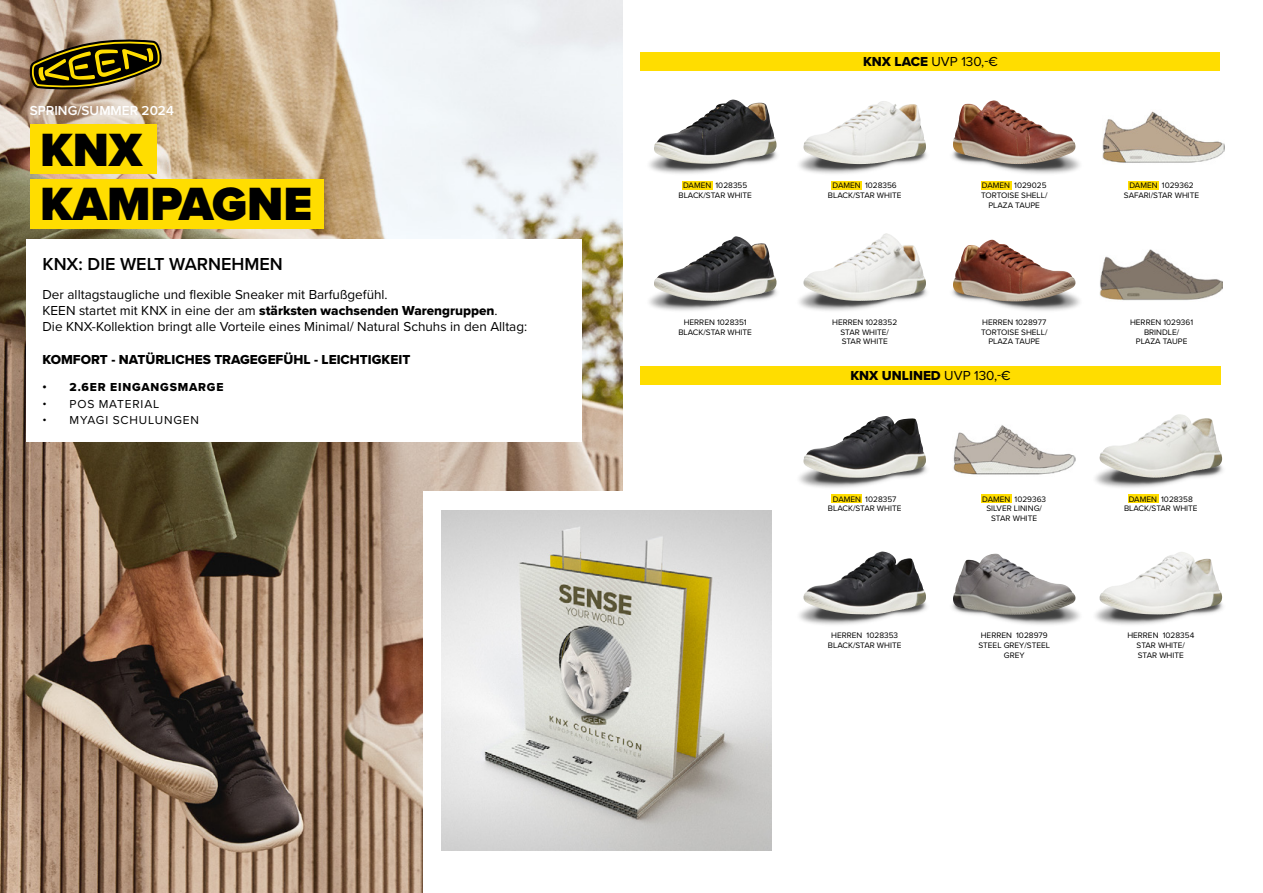
<style>
.page{position:relative;width:1263px;height:893px;background:#fff}
.page>*{position:absolute;margin:0;border:0;box-sizing:border-box;transform-origin:0 0}
.t1{font:900 48.3px/54px "Proxima Nova";color:#000}
.t2{font:600 18px "Proxima Nova";color:#000}
.t3{font:13.5px "Proxima Nova";color:#000}
.t4{font:13.5px "Proxima Nova Extrabld";color:#000}
.t5{font:600 13.5px "Proxima Nova";color:#fff}
.t6{font:12px "Proxima Nova";letter-spacing:.07em;color:#000}
.t7{font:12px "Proxima Nova Extrabld";letter-spacing:.065em;color:#000}
.t8{font:8.25px/9.9px "Proxima Nova";color:#000;text-align:center}
.s1{font-family:"Proxima Nova"}
.s2{font-family:"Proxima Nova Extrabld"}
</style>
<div class="page">
<img style="left:0;top:0;width:622px;height:893px">
<svg style="left:30px;top:39px;width:132px;height:51px;background:#6a5a20"></svg>
<div style="left:27px;top:240px;width:555px;height:202px;background:#fff"></div>
<div style="left:30px;top:179px;width:293px;height:50px;background:#fd0"></div>
<div style="left:30px;top:124px;width:126px;height:50px;background:#fd0"></div>
<div style="left:640px;top:52px;width:580px;height:19px;background:#fd0"></div>
<img style="left:649px;top:239px;width:431px;height:72px">
<img style="left:654px;top:236px;width:96px;height:65px">
<img style="left:803px;top:233px;width:123px;height:68px">
<div style="left:423px;top:491px;width:381px;height:402px;background:#fff"></div>
<div style="left:640px;top:366px;width:580px;height:19px;background:#fd0"></div>
<img style="left:799px;top:551px;width:281px;height:74px">
<img style="left:803px;top:552px;width:123px;height:62px">
<img style="left:1095px;top:596px;width:128px;height:29px">
<img style="left:1099px;top:552px;width:123px;height:62px">
<img style="left:1099px;top:250px;width:123px;height:51px">
<img style="left:649px;top:99px;width:431px;height:75px">
<img style="left:953px;top:100px;width:122px;height:64px">
<img style="left:654px;top:100px;width:82px;height:64px">
<img style="left:803px;top:101px;width:123px;height:63px">
<img style="left:799px;top:418px;width:128px;height:77px">
<img style="left:803px;top:416px;width:110px;height:62px">
<img style="left:1095px;top:458px;width:128px;height:37px">
<img style="left:1099px;top:414px;width:123px;height:64px">
<img style="left:1102px;top:111px;width:123px;height:52px">
<img style="left:953px;top:240px;width:111px;height:61px">
<img style="left:953px;top:425px;width:122px;height:50px">
<img style="left:953px;top:554px;width:122px;height:61px">
<div style="left:682px;top:181px;width:30px;height:8px;background:#fd0"></div>
<div style="left:832px;top:494px;width:30px;height:9px;background:#fd0"></div>
<div style="left:981px;top:494px;width:30px;height:9px;background:#fd0"></div>
<div style="left:1128px;top:494px;width:30px;height:9px;background:#fd0"></div>
<div style="left:831px;top:181px;width:31px;height:8px;background:#fd0"></div>
<div style="left:981px;top:181px;width:30px;height:8px;background:#fd0"></div>
<div style="left:1128px;top:181px;width:31px;height:8px;background:#fd0"></div>
<img style="left:441px;top:510px;width:331px;height:340px">
<h3 class="t5" style="left:30px;top:101px;width:146px">SPRING/SUMMER 2024</h3>
<h1 class="t1" style="left:40px;top:122px;width:273px">KNX<br>KAMPAGNE</h1>
<h2 class="t2" style="left:43px;top:251px;width:242px">KNX: DIE WELT WARNEHMEN</h2>
<h3 class="t3" style="left:43px;top:284px;width:347px">Der alltagstaugliche und flexible Sneaker mit Barfußgefühl.</h3>
<h3 class="t4" style="left:43px;top:301px;width:457px"><span class="s1">KEEN startet mit KNX in eine der am</span> stärksten wachsenden Warengruppen<span class="s1">.</span></h3>
<h3 class="t3" style="left:43px;top:317px;width:486px">Die KNX-Kollektion bringt alle Vorteile eines Minimal/ Natural Schuhs in den Alltag:</h3>
<h3 class="t4" style="left:43px;top:349px;width:369px">KOMFORT - NATÜRLICHES TRAGEGEFÜHL - LEICHTIGKEIT</h3>
<h3 class="t7" style="left:43px;top:378px;width:182px">• 2.6ER EINGANGSMARGE</h3>
<h3 class="t6" style="left:43px;top:395px;width:118px">• POS MATERIAL</h3>
<h3 class="t6" style="left:43px;top:411px;width:158px">• MYAGI SCHULUNGEN</h3>
<p class="t8" style="left:678px;top:180px;width:75px">DAMEN 1028355<br>BLACK/STAR WHITE</p>
<p class="t8" style="left:678px;top:317px;width:75px">HERREN 1028351<br>BLACK/STAR WHITE</p>
<h3 class="t3" style="left:863px;top:52px;width:136px"><span class="s2">KNX LACE</span> UVP 130,-€</h3>
<p class="t8" style="left:828px;top:180px;width:75px">DAMEN 1028356<br>BLACK/STAR WHITE</p>
<p class="t8" style="left:981px;top:180px;width:68px">DAMEN 1029025<br>TORTOISE SHELL/<br>PLAZA TAUPE</p>
<p class="t8" style="left:1124px;top:180px;width:77px">DAMEN 1029362<br>SAFARI/STAR WHITE</p>
<p class="t8" style="left:832px;top:317px;width:67px">HERREN 1028352<br>STAR WHITE/<br>STAR WHITE</p>
<p class="t8" style="left:1130px;top:317px;width:65px">HERREN 1029361<br>BRINDLE/<br>PLAZA TAUPE</p>
<p class="t8" style="left:981px;top:317px;width:68px">HERREN 1028977<br>TORTOISE SHELL/<br>PLAZA TAUPE</p>
<h3 class="t4" style="left:850px;top:365px;width:162px">KNX UNLINED <span class="s1">UVP 130,-€</span></h3>
<p class="t8" style="left:982px;top:493px;width:66px">DAMEN 1029363<br>SILVER LINING/<br>STAR WHITE</p>
<p class="t8" style="left:828px;top:493px;width:75px">DAMEN 1028357<br>BLACK/STAR WHITE</p>
<p class="t8" style="left:1124px;top:493px;width:75px">DAMEN 1028358<br>BLACK/STAR WHITE</p>
<p class="t8" style="left:978px;top:630px;width:73px">HERREN 1028979<br>STEEL GREY/STEEL<br>GREY</p>
<p class="t8" style="left:828px;top:630px;width:75px">HERREN 1028353<br>BLACK/STAR WHITE</p>
<p class="t8" style="left:1127px;top:630px;width:68px">HERREN 1028354<br>STAR WHITE/<br>STAR WHITE</p>
</div>
